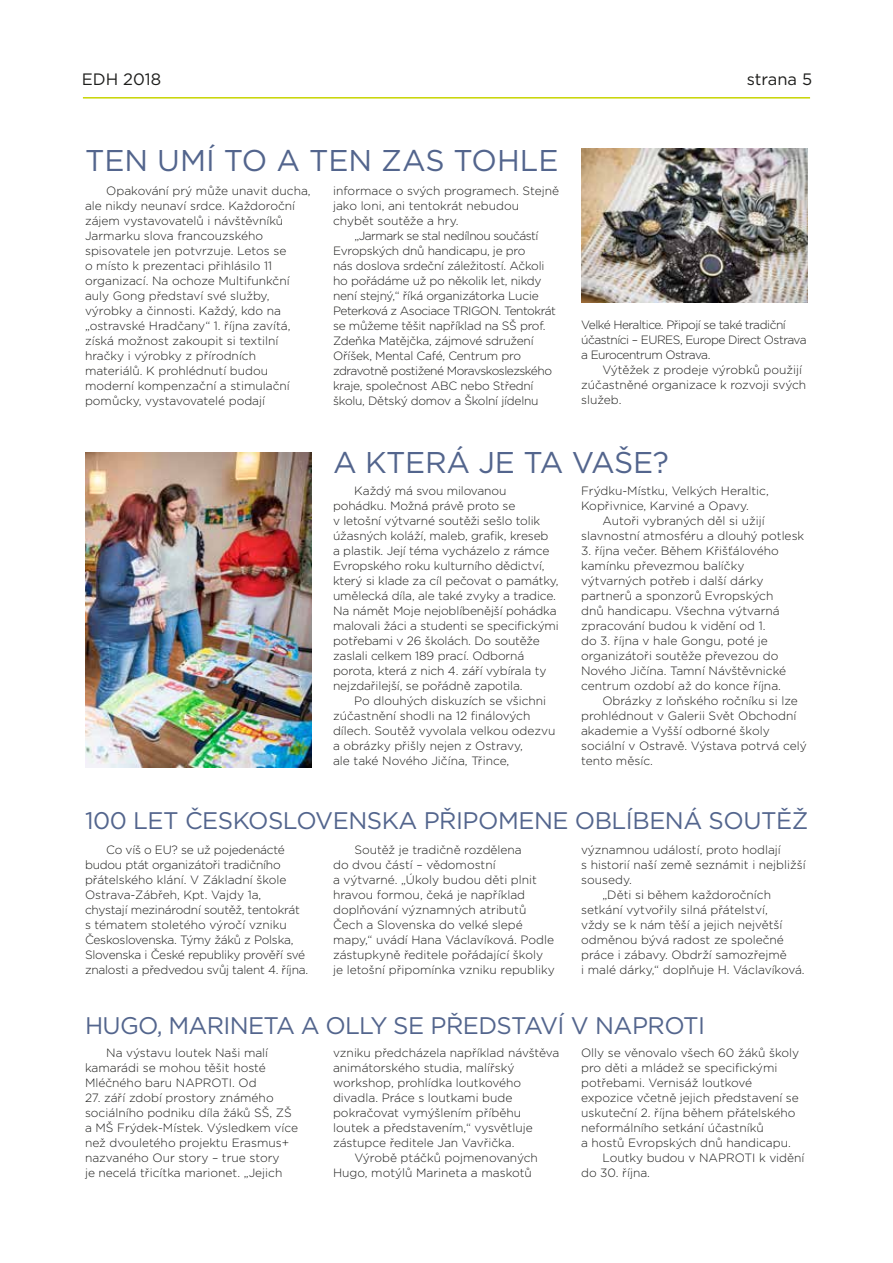
<style>
.page{position:relative;width:893px;height:1263px;background:#fff}
.page>*{position:absolute;margin:0;border:0;box-sizing:border-box;transform-origin:0 0}
.t1{font:30px "Gotham";letter-spacing:-.01em;color:#53658d}
.t2{font:24px "Gotham";letter-spacing:-.02em;color:#53658d}
.t3{font:16.5px "Gotham";color:#1d1d1b}
.t4{font:300 12px/15px "Gotham";color:#1d1d1b}
.t5{font:300 12px/15px "Gotham";letter-spacing:-.02em;color:#1d1d1b}
.t6{font:300 12px/15px "Gotham";letter-spacing:-.04em;color:#1d1d1b}
</style>
<div class="page">
<hr style="left:83px;top:97px;width:727px;height:2px;background:#c8d400">
<img style="left:85px;top:452px;width:227px;height:315px">
<img style="left:581px;top:149px;width:227px;height:153px">
<h3 class="t3" style="left:82px;top:69px;width:81px">EDH 2018</h3>
<h3 class="t3" style="left:747px;top:69px;width:67px">strana 5</h3>
<h1 class="t1" style="left:85px;top:142px;width:92px">TEN UMÍ</h1>
<h1 class="t1" style="left:224px;top:142px;width:336px">TO A TEN ZAS TOHLE</h1>
<p class="t4" style="left:85px;top:183px;width:227px;text-indent:21px">Opakování prý může unavit ducha, ale nikdy neunaví srdce. Každoroční zájem vystavovatelů i návštěvníků Jarmarku slova francouzského spisovatele jen potvrzuje. Letos se<br>o místo k prezentaci přihlásilo 11 organizací. Na ochoze Multifunkční auly Gong představí své služby, výrobky a činnosti. Každý, kdo na „ostravské H radčany“ 1. října zavítá, získá možnost zakoupit si textilní hračky i výrobky z přírodních materiálů. K prohlédnutí budou moderní kompenzační a stimulační pomůcky, vystavovatelé podají</p>
<p class="t4" style="left:333px;top:183px;width:227px">informace o svých programech. Stejně</p>
<p class="t4" style="left:333px;top:198px;width:188px">jako loni, ani tentokrát nebudou</p>
<p class="t4" style="left:333px;top:213px;width:127px">chybět soutěže a hry.</p>
<p class="t4" style="left:354px;top:228px;width:186px">„Jarmark se stal nedílnou součástí</p>
<p class="t4" style="left:333px;top:243px;width:194px">Evropských dnů handicapu, je pro</p>
<p class="t5" style="left:333px;top:258px;width:213px">nás doslova srdeční záležitostí. Ačkoli</p>
<p class="t5" style="left:333px;top:273px;width:210px">ho pořádáme už po několik let, nikdy</p>
<p class="t4" style="left:333px;top:288px;width:207px">není stejný,“ říká organizátorka Lucie</p>
<p class="t4" style="left:333px;top:303px;width:224px">Peterková z Asociace TRI GON . Tentokrát</p>
<p class="t5" style="left:333px;top:318px;width:214px">se můžeme těšit například na SŠ prof.</p>
<p class="t5" style="left:333px;top:333px;width:202px">Zdeňka Matějčka, zájmové sdružení</p>
<p class="t4" style="left:333px;top:348px;width:190px">Oříšek, Mental Café, Centrum pro</p>
<p class="t6" style="left:333px;top:363px;width:220px">zdravotně postižené Moravskoslezského</p>
<p class="t5" style="left:333px;top:378px;width:202px">kraje, společnost ABC nebo Střední</p>
<p class="t4" style="left:333px;top:393px;width:207px">školu, Dětský domov a Školní jídelnu</p>
<p class="t6" style="left:581px;top:317px;width:206px">Velké Heraltice. Připojí se také tradiční účastníci – EURES</p>
<p class="t4" style="left:581px;top:332px;width:227px;text-indent:99px">, E urope D irect Ostrava a Eurocentrum Ostrava.</p>
<p class="t4" style="left:581px;top:362px;width:227px;text-indent:21px">Výtěžek z prodeje výrobků použijí zúčastněné organizace k rozvoji svých služeb.</p>
<h1 class="t1" style="left:333px;top:443px;width:337px">A KTERÁ JE TA VAŠE?</h1>
<p class="t4" style="left:333px;top:483px;width:227px;text-indent:21px">Každý má svou milovanou pohádku. Možná právě proto se<br>v letošní výtvarné soutěži sešlo tolik úžasných koláží, maleb, grafik, kreseb<br>a plastik. Její téma vycházelo z rámce Evropského roku kulturního dědictví, který si klade za cíl pečovat o památky, umělecká díla, ale také zvyky a tradice.<br>Na námět Moje nejoblíbenější pohádka malovali žáci a studenti se specifickými potřebami v 26 školách. Do soutěže zaslali celkem 189 prací. Odborná porota, která z nich 4. září vybírala ty nejzdařilejší, se pořádně zapotila.</p>
<p class="t4" style="left:333px;top:693px;width:224px;text-indent:21px">Po dlouhých diskuzích se všichni zúčastnění shodli na 12 finálových dílech. Soutěž vyvolala velkou odezvu a obrázky přišly nejen z Ostravy,<br>ale také Nového Jičína, Třince,</p>
<p class="t4" style="left:581px;top:483px;width:189px">Frýdku-Místku, Velkých Heraltic,<br>Kopřivnice, Karviné a Opavy.</p>
<p class="t4" style="left:581px;top:513px;width:225px;text-indent:21px">Autoři vybraných děl si užijí slavnostní atmosféru a dlouhý potlesk</p>
<p class="t4" style="left:581px;top:543px;width:199px">3. října večer. Během Křišťálového</p>
<p class="t4" style="left:581px;top:558px;width:165px">kamínku převezmou balíčky</p>
<p class="t4" style="left:581px;top:573px;width:184px">výtvarných potřeb i další dárky</p>
<p class="t4" style="left:581px;top:588px;width:194px">partnerů a sponzorů Evropských</p>
<p class="t4" style="left:581px;top:603px;width:200px">dnů handicapu. Všechna výtvarná</p>
<p class="t4" style="left:581px;top:618px;width:186px">zpracování budou k vidění od 1.</p>
<p class="t4" style="left:581px;top:633px;width:188px">do 3. října v hale Gongu, poté je</p>
<p class="t4" style="left:581px;top:648px;width:199px">organizátoři soutěže převezou do</p>
<p class="t4" style="left:581px;top:663px;width:207px">Nového Jičína. Tamní Návštěvnické</p>
<p class="t4" style="left:581px;top:678px;width:201px">centrum ozdobí až do konce října.</p>
<p class="t4" style="left:602px;top:693px;width:197px">Obrázky z loňského ročníku si lze</p>
<p class="t4" style="left:581px;top:708px;width:217px">prohlédnout v Galerii Svět Obchodní</p>
<p class="t4" style="left:581px;top:723px;width:190px">akademie a Vyšší odborné školy</p>
<p class="t4" style="left:581px;top:738px;width:227px">sociální v Ostravě. Výstava potrvá celý</p>
<p class="t4" style="left:581px;top:753px;width:73px">tento měsíc.</p>
<h2 class="t2" style="left:85px;top:805px;width:524px">100 LET ČESKOSLOVENSKA PŘIPOM ENE OBLÍB</h2>
<h2 class="t2" style="left:649px;top:805px;width:143px">ENÁ SOUTĚŽ</h2>
<p class="t5" style="left:85px;top:842px;width:225px;text-indent:21px">Co víš o EU? se už pojedenácté budou ptát organizátoři tradičního přátelského klání. V Základní škole Ostrava-Zábřeh, Kpt. Vajdy 1a,<br>chystají mezinárodní soutěž, tentokrát s tématem stoletého výročí vzniku Československa. Týmy žáků z Polska, Slovenska i České republiky prověří své znalosti a předvedou svůj talent 4. října.</p>
<p class="t4" style="left:333px;top:842px;width:223px;text-indent:21px">Soutěž je tradičně rozdělena<br>do dvou částí – vědomostní<br>a výtvarné. „Úkoly budou děti plnit hravou formou, čeká je například doplňování významných atributů Čech a Slovenska do velké slepé mapy,“ uvádí Hana Václavíková. Podle zástupkyně ředitele pořádající školy je letošní připomínka vzniku republiky</p>
<p class="t4" style="left:581px;top:842px;width:201px">významnou událostí, proto hodlají</p>
<p class="t4" style="left:581px;top:857px;width:226px">s historií naší země seznámit i nejbližší</p>
<p class="t4" style="left:581px;top:872px;width:52px">sousedy.</p>
<p class="t4" style="left:602px;top:887px;width:170px">„Děti si během každoročních</p>
<p class="t4" style="left:581px;top:902px;width:188px">setkání vytvořily silná přátelství,</p>
<p class="t4" style="left:581px;top:917px;width:203px">vždy se k nám těší a jejich největší</p>
<p class="t4" style="left:581px;top:932px;width:204px">odměnou bývá radost ze společné</p>
<p class="t4" style="left:581px;top:947px;width:207px">práce i zábavy. Obdrží samozřejmě</p>
<p class="t4" style="left:581px;top:962px;width:225px">i malé dárky,“ doplňuje H . Václavíková.</p>
<h2 class="t2" style="left:85px;top:1010px;width:275px">HUGO, MARINETA A OLLY</h2>
<h2 class="t2" style="left:393px;top:1010px;width:313px">SE PŘEDSTAVÍ V NAPROTI</h2>
<p class="t4" style="left:85px;top:1045px;width:185px;text-indent:21px">Na výstavu loutek Naši malí kamarádi se mohou těšit hosté<br>Mléčného baru NAPROTI</p>
<p class="t4" style="left:232px;top:1075px;width:26px">. Od</p>
<p class="t4" style="left:85px;top:1090px;width:215px">27. září zdobí prostory známého sociálního podniku díla žáků SŠ, ZŠ a MŠ Frýdek-Místek. Výsledkem více než dvouletého projektu Erasmus+ nazvaného Our story – true story<br>je necelá třicítka marionet. „Jejich</p>
<p class="t4" style="left:333px;top:1045px;width:228px">vzniku předcházela například návštěva</p>
<p class="t4" style="left:333px;top:1060px;width:183px">animátorského studia, malířský</p>
<p class="t4" style="left:333px;top:1075px;width:190px">workshop, prohlídka loutkového</p>
<p class="t4" style="left:333px;top:1090px;width:181px">divadla. Práce s loutkami bude</p>
<p class="t4" style="left:333px;top:1105px;width:190px">pokračovat vymýšlením příběhu</p>
<p class="t4" style="left:333px;top:1120px;width:201px">loutek a představením,“ vysvětluje</p>
<p class="t4" style="left:333px;top:1135px;width:183px">zástupce ředitele Jan Vavřička.</p>
<p class="t4" style="left:354px;top:1150px;width:185px">Výrobě ptáčků pojmenovaných</p>
<p class="t4" style="left:333px;top:1165px;width:200px">H ugo, motýlů Marineta a maskotů</p>
<p class="t4" style="left:581px;top:1045px;width:220px">Olly se věnovalo všech 60 žáků školy</p>
<p class="t4" style="left:581px;top:1060px;width:198px">pro děti a mládež se specifickými</p>
<p class="t4" style="left:581px;top:1075px;width:173px">potřebami. Vernisáž loutkové</p>
<p class="t4" style="left:581px;top:1090px;width:219px">expozice včetně jejich představení se</p>
<p class="t4" style="left:581px;top:1105px;width:216px">uskuteční 2. října během přátelského</p>
<p class="t4" style="left:581px;top:1120px;width:184px">neformálního setkání účastníků</p>
<p class="t4" style="left:581px;top:1135px;width:211px">a hostů Evropských dnů handicapu.</p>
<p class="t4" style="left:602px;top:1150px;width:106px">Loutky budou v NAPROTI</p>
<p class="t4" style="left:759px;top:1150px;width:47px">k vidění</p>
<p class="t4" style="left:581px;top:1165px;width:70px">do 30. října.</p>
</div>
